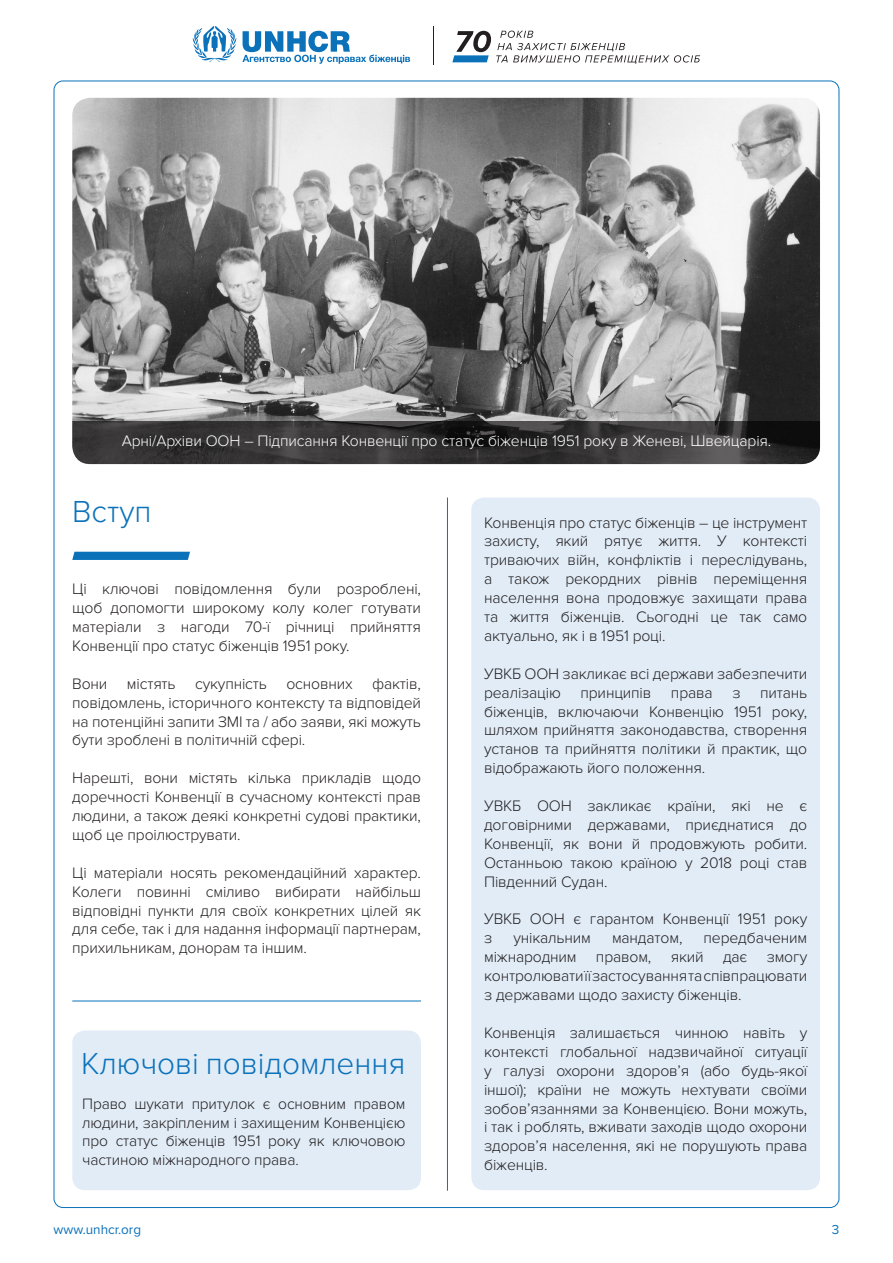
<style>
.page{position:relative;width:893px;height:1263px;background:#fff}
.page>*{position:absolute;margin:0;border:0;box-sizing:border-box;transform-origin:0 0}
.t1{font:300 31.5px "Proxima Nova";color:#0b72ba}
.t2{font:300 15.75px/18.9px "Proxima Nova";letter-spacing:-.01em;color:#231f20;text-align:justify}
.t3{font:300 15.75px "Proxima Nova";letter-spacing:-.01em;color:#fff}
.t4{font:300 15.6px/18.8px "Proxima Nova";letter-spacing:-.01em;color:#231f20;text-align:justify}
.t5{font:13.5px "Proxima Nova";color:#0b72ba}
</style>
<div class="page">
<hr style="left:433px;top:26px;width:1px;height:38px;background:#231f20">
<svg style="left:452px;top:31px;width:248px;height:33px"></svg>
<svg style="left:192px;top:26px;width:218px;height:38px"></svg>
<div style="left:72px;top:1030px;width:349px;height:160px;background:#e1ecf7;border-radius:13px"></div>
<div style="left:471px;top:497px;width:349px;height:693px;background:#e1ecf7;border-radius:13px"></div>
<svg style="left:72px;top:552px;width:118px;height:8px"></svg>
<img style="left:72px;top:98px;width:748px;height:324px">
<svg style="left:72px;top:422px;width:748px;height:42px;background:#353434"></svg>
<hr style="left:72px;top:1001px;width:349px;height:1px;background:#0b72ba">
<hr style="left:447px;top:497px;width:1px;height:694px;background:#0b72ba">
<p class="t3" style="left:122px;top:432px;width:651px">Арні/Архіви ООН – Підписання Конвенції про статус біженців 1951 року в Женеві, Швейцарія.</p>
<p class="t1" style="left:72px;top:494px;width:81px">Вступ</p>
<p class="t2" style="left:72px;top:580px;width:350px">Ці ключові повідомлення були розроблені, щоб допомогти широкому колу колег готувати матеріали з нагоди 70-ї річниці прийняття Конвенції про статус біженців 1951 року.</p>
<p class="t2" style="left:72px;top:674px;width:350px">Вони містять сукупність основних фактів, повідомлень, історичного контексту та відповідей на потенційні запити ЗМІ та / або заяви, які можуть бути зроблені в політичній сфері.</p>
<p class="t2" style="left:72px;top:769px;width:350px">Нарешті, вони містять кілька прикладів щодо доречності Конвенції в сучасному контексті прав людини, а також деякі конкретні судові практики, щоб це проілюструвати.</p>
<p class="t2" style="left:72px;top:863px;width:350px">Ці матеріали носять рекомендаційний характер.<br>Колеги повинні сміливо вибирати найбільш відповідні пункти для своїх конкретних цілей як для себе, так і для надання інформації партнерам, прихильникам, донорам та іншим.</p>
<p class="t1" style="left:81px;top:1046px;width:326px">Ключові повідомлення</p>
<p class="t4" style="left:82px;top:1094px;width:325px">Право шукати притулок є основним правом людини, закріпленим і захищеним Конвенцією про статус біженців 1951 року як ключовою частиною міжнародного права.</p>
<p class="t2" style="left:484px;top:513px;width:325px">Конвенція про статус біженців – це інструмент захисту, який рятує життя. У контексті триваючих війн, конфліктів і переслідувань, а також рекордних рівнів переміщення населення вона продовжує захищати права та життя біженців. Сьогодні це так само актуально, як і в 1951 році.</p>
<p class="t2" style="left:484px;top:664px;width:325px">УВКБ ООН закликає всі держави забезпечити реалізацію принципів права з питань біженців, включаючи Конвенцію 1951 року, шляхом прийняття законодавства, створення установ та прийняття політики й практик, що відображають його положення.</p>
<p class="t2" style="left:484px;top:796px;width:325px">УВКБ ООН закликає країни, які не є договірними державами, приєднатися до Конвенції, як вони й продовжують робити.<br>Останньою такою країною у 2018 році став Південний Судан.</p>
<p class="t2" style="left:484px;top:910px;width:325px">УВКБ ООН є гарантом Конвенції 1951 року з</p>
<p class="t2" style="left:484px;top:929px;width:325px;text-indent:219px">передбаченим міжнародним правом, який дає змогу контролювати її застосування та співпрацювати з державами щодо захисту біженців.</p>
<p class="t2" style="left:484px;top:1023px;width:325px">Конвенція залишається чинною навіть у контексті глобальної надзвичайної ситуації у галузі охорони здоров’я (або будь-якої іншої); країни не можуть нехтувати своїми зобов’язаннями за Конвенцією. Вони можуть, і так і роблять, вживати заходів щодо охорони здоров’я населення, які не порушують права біженців.</p>
<p class="t2" style="left:513px;top:929px;width:79px">унікальним</p>
<p class="t2" style="left:612px;top:929px;width:72px">мандатом,</p>
<p class="t5" style="left:54px;top:1221px;width:89px">www.unhcr.org</p>
<p class="t5" style="left:832px;top:1221px;width:9px">3</p>
</div>
